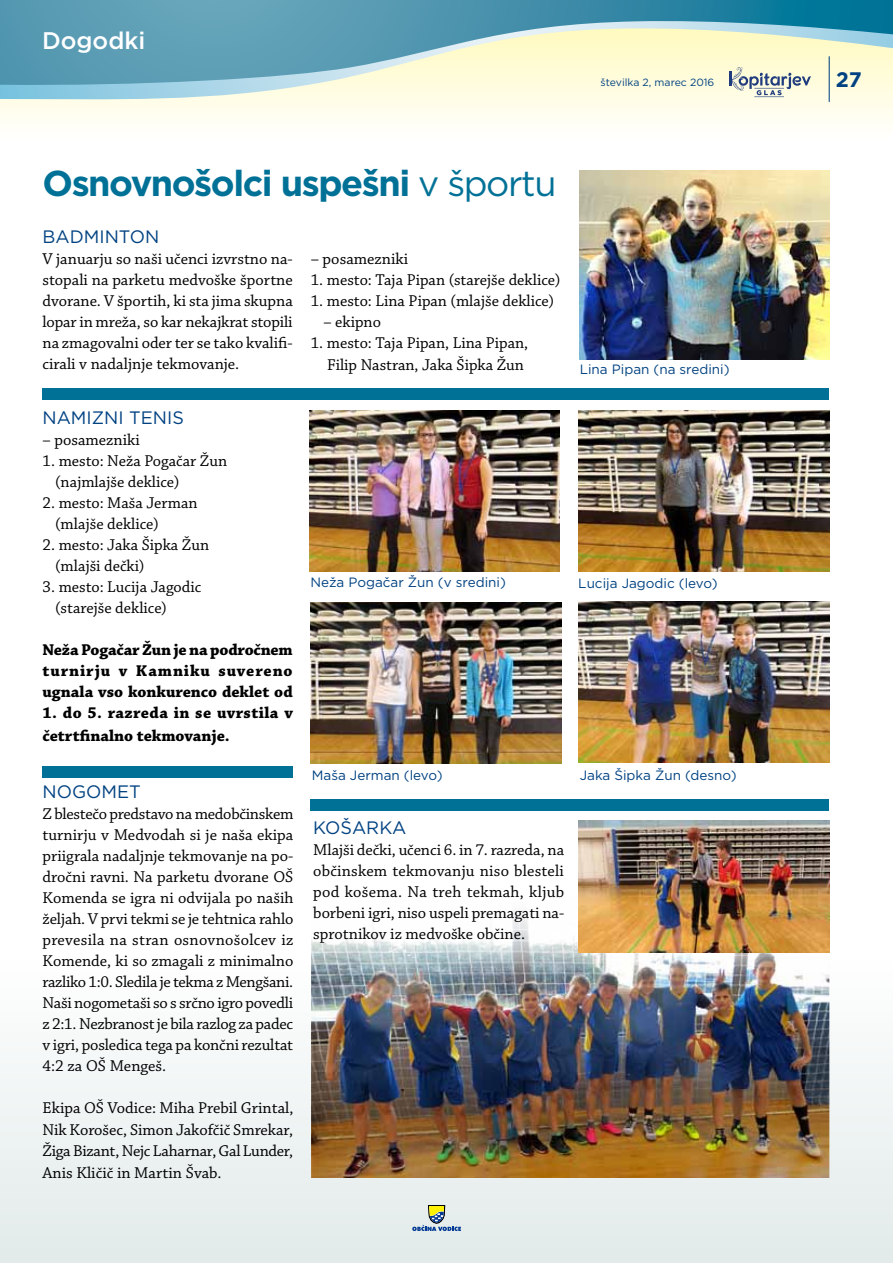
<style>
.page{position:relative;width:893px;height:1263px;background:#fff}
.page>*{position:absolute;margin:0;border:0;box-sizing:border-box;transform-origin:0 0}
.t1{font:700 36px "Gotham OT";letter-spacing:-.04em;color:#007196}
.t2{font:500 24px "Gotham OT";color:#fff}
.t3{font:700 21px "Gotham OT";color:#004282}
.t4{font:18px "Gotham OT";color:#004282}
.t5{font:16.5px/21px "Chaparral Pro";color:#000}
.t6{font:700 16.5px/21px "Chaparral Pro";letter-spacing:.005em;color:#000;text-align:justify}
.t7{font:13.5px "Gotham OT";color:#004282}
.t8{font:10.5px "Gotham OT";color:#004282}
.s1{font-weight:400}
</style>
<div class="page">
<div style="left:0;top:961px;width:893px;height:302px;background:linear-gradient(to bottom,#fefefe,#e2eaea)"></div>
<div style="left:0;top:0;width:893px;height:141px;background:#fffef4"></div>
<svg style="left:0;top:86px;width:893px;height:17px"></svg>
<svg style="left:0;top:0;width:893px;height:86px;background:#8dbbbf"></svg>
<svg style="left:412px;top:1205px;width:49px;height:26px"></svg>
<hr style="left:829px;top:56px;width:1px;height:46px;background:#004282">
<hr style="left:729px;top:71px;width:3px;height:14px;background:#203c7e">
<svg style="left:731px;top:67px;width:80px;height:31px;background:#cfd3c8"></svg>
<img style="left:312px;top:913px;width:517px;height:265px">
<img style="left:580px;top:170px;width:249px;height:189px">
<img style="left:578px;top:410px;width:251px;height:162px">
<img style="left:309px;top:410px;width:251px;height:162px">
<img style="left:310px;top:602px;width:251px;height:162px">
<img style="left:578px;top:601px;width:251px;height:162px">
<img style="left:578px;top:821px;width:251px;height:131px">
<div style="left:43px;top:766px;width:250px;height:11px;background:#007196"></div>
<div style="left:43px;top:388px;width:786px;height:12px;background:#007196"></div>
<div style="left:310px;top:799px;width:519px;height:11px;background:#007196"></div>
<h2 class="t2" style="left:42px;top:27px;width:105px">Dogodki</h2>
<p class="t8" style="left:601px;top:76px;width:115px">številka 2, marec 2016</p>
<p class="t3" style="left:836px;top:67px;width:27px">27</p>
<h1 class="t1" style="left:43px;top:163px;width:515px">Osnovnošolci uspešni <span class="s1">v športu</span></h1>
<p class="t4" style="left:43px;top:227px;width:118px">BADMINTON</p>
<p class="t5" style="left:43px;top:249px;width:252px;text-align:justify">V januarju so naši učenci izvrstno na&shy;stopali na parketu medvoške športne dvorane. V športih, ki sta jima skupna lopar in mreža, so kar nekajkrat stopili na zmagovalni oder ter se tako kvalifi&shy;cirali v nadaljnje tekmovanje.</p>
<p class="t5" style="left:311px;top:249px;width:99px">– posamezniki</p>
<p class="t5" style="left:311px;top:270px;width:251px">1. mesto: Taja Pipan (starejše deklice)</p>
<p class="t5" style="left:311px;top:291px;width:245px">1. mesto: Lina Pipan (mlajše deklice)</p>
<p class="t5" style="left:323px;top:312px;width:59px">– ekipno</p>
<p class="t5" style="left:311px;top:332px;width:219px;line-height:22.5px;text-align:right">1. mesto: Taja Pipan, Lina Pipan,<br>Filip Nastran, Jaka Šipka Žun</p>
<p class="t7" style="left:580px;top:362px;width:151px">Lina Pipan (na sredini)</p>
<p class="t4" style="left:43px;top:408px;width:143px">NAMIZNI TENIS</p>
<p class="t5" style="left:43px;top:430px;width:99px">– posamezniki</p>
<p class="t5" style="left:55px;top:451px;width:173px;text-indent:-13px">1. mesto: Neža Pogačar Žun (najmlajše deklice)</p>
<p class="t5" style="left:55px;top:493px;width:144px;text-indent:-13px">2. mesto: Maša Jerman (mlajše deklice)</p>
<p class="t5" style="left:55px;top:535px;width:155px;text-indent:-13px">2. mesto: Jaka Šipka Žun (mlajši dečki)</p>
<p class="t5" style="left:55px;top:577px;width:148px;text-indent:-13px">3. mesto: Lucija Jagodic (starejše deklice)</p>
<p class="t6" style="left:43px;top:640px;width:252px">Neža Pogačar Žun je na področnem turnirju v Kamniku suvereno ugnala vso konkurenco deklet od</p>
<p class="t6" style="left:43px;top:702px;width:252px;line-height:22.5px">1. do 5. razreda in se uvrstila v četrtfinalno tekmovanje.</p>
<p class="t4" style="left:43px;top:782px;width:100px">NOGOMET</p>
<p class="t5" style="left:43px;top:804px;width:253px;text-align:justify">Z blestečo predstavo na medobčinskem turnirju v Medvodah si je naša ekipa priigrala nadaljnje tekmovanje na po&shy;dročni ravni. Na parketu dvorane OŠ Komenda se igra ni odvijala po naših željah. V prvi tekmi se je tehtnica rahlo prevesila na stran osnovnošolcev iz Komende, ki so zmagali z minimalno razliko 1:0. Sledila je tekma z Mengšani.<br>Naši nogometaši so s srčno igro povedli z 2:1. Nezbranost je bila razlog za padec v igri, posledica tega pa končni rezultat 4:2 za OŠ Mengeš.</p>
<p class="t5" style="left:43px;top:1098px;width:252px;text-align:justify">Ekipa OŠ Vodice: Miha Prebil Grintal, Nik Korošec, Simon Jakofčič Smrekar, Žiga Bizant, Nejc Laharnar, Gal Lunder,</p>
<p class="t5" style="left:43px;top:1163px;width:181px">Anis Kličič in Martin Švab.</p>
<p class="t7" style="left:310px;top:575px;width:197px">Neža Pogačar Žun (v sredini)</p>
<p class="t7" style="left:578px;top:576px;width:141px">Lucija Jagodic (levo)</p>
<p class="t7" style="left:312px;top:768px;width:132px">Maša Jerman (levo)</p>
<p class="t7" style="left:580px;top:768px;width:158px">Jaka Šipka Žun (desno)</p>
<p class="t4" style="left:313px;top:817px;width:95px">KOŠARKA</p>
<p class="t5" style="left:313px;top:840px;width:253px;text-align:justify">Mlajši dečki, učenci 6. in 7. razreda, na občinskem tekmovanju niso blesteli pod košema. Na treh tekmah, kljub borbeni igri, niso uspeli premagati na&shy;sprotnikov iz medvoške občine.</p>
</div>
